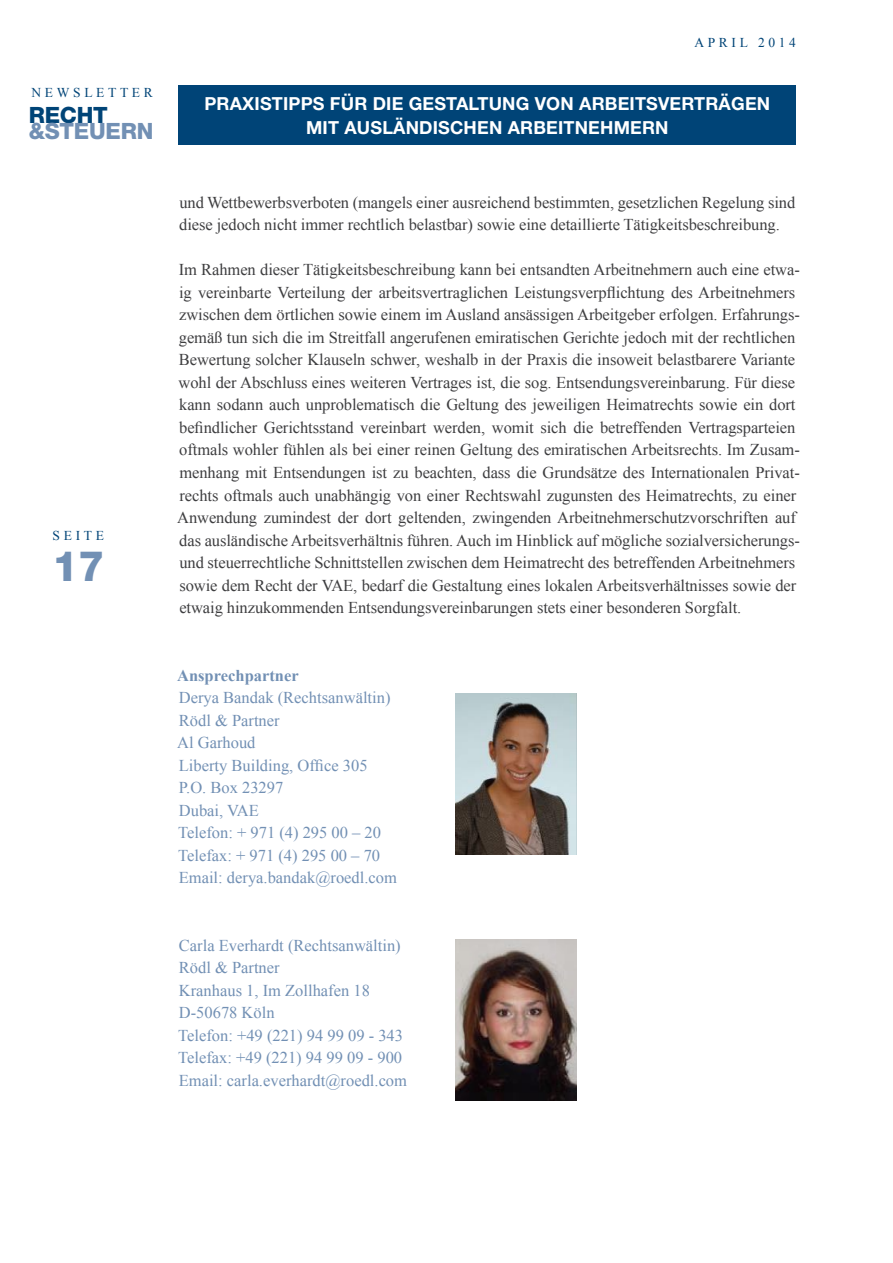
<style>
.page{position:relative;width:893px;height:1263px;background:#fff}
.page>*{position:absolute;margin:0;border:0;box-sizing:border-box;transform-origin:0 0}
.t1{font:800 42px "Helvetica Neue";color:#7290b4}
.t2{font:800 22.5px "Helvetica Neue";letter-spacing:-.01em;color:#7290b4}
.t3{font:800 22.5px "Helvetica Neue";letter-spacing:-.01em;color:#047}
.t4{font:700 18px/24px "Helvetica Neue";letter-spacing:.01em;color:#fff;text-align:center}
.t5{font:16.5px/22.5px "Times New Roman";letter-spacing:-.005em;color:#3e3e40}
.t6{font:16.5px/22.5px "Times New Roman";color:#7290b4}
.t7{font:700 16.5px "Times New Roman";color:#7290b4}
.t8{font:13.5px "Times New Roman";letter-spacing:.27em;color:#047}
</style>
<div class="page">
<div style="left:179px;top:85px;width:617px;height:60px;background:#047"></div>
<img style="left:455px;top:939px;width:121px;height:162px">
<img style="left:455px;top:693px;width:121px;height:162px">
<p class="t8" style="left:32px;top:83px;width:123px">newsletter</p>
<h2 class="t3" style="left:29px;top:101px;width:81px">RECHT</h2>
<h2 class="t2" style="left:29px;top:118px;width:126px">&amp;STEUERN</h2>
<p class="t8" style="left:53px;top:527px;width:53px">seite</p>
<h1 class="t1" style="left:52px;top:541px;width:54px">17</h1>
<p class="t8" style="left:694px;top:34px;width:103px">april 2014</p>
<p class="t4" style="left:204px;top:91px;width:567px">PRAXISTIPPS FÜR DIE GESTALTUNG VON ARBEITSVERTRÄGEN<br>MIT AUSLÄNDISCHEN ARBEITNEHMERN</p>
<p class="t5" style="left:179px;top:191px;width:617px">und Wettbewerbsverboten (mangels einer ausreichend bestimmten, gesetzlichen Regelung sind diese jedoch nicht immer rechtlich belastbar) sowie eine detaillierte Tätigkeitsbeschreibung.</p>
<p class="t5" style="left:177px;top:258px;width:624px">Im Rahmen dieser Tätigkeitsbeschreibung kann bei entsandten Arbeitnehmern auch eine etwa&shy;ig vereinbarte Verteilung der arbeitsvertraglichen Leistungsverpflichtung des Arbeitnehmers zwischen dem örtlichen sowie einem im Ausland ansässigen Arbeitgeber erfolgen. Erfahrungs&shy;gemäß tun sich die im Streitfall angerufenen emiratischen Gerichte jedoch mit der rechtlichen Bewertung solcher Klauseln schwer, weshalb in der Praxis die insoweit belastbarere Variante wohl der Abschluss eines weiteren Vertrages ist, die sog. Entsendungsvereinbarung. Für diese kann sodann auch unproblematisch die Geltung des jeweiligen Heimatrechts sowie ein dort befindlicher Gerichtsstand vereinbart werden, womit sich die betreffenden Vertragsparteien oftmals wohler fühlen als bei einer reinen Geltung des emiratischen Arbeitsrechts. Im Zusam&shy;menhang mit Entsendungen ist zu beachten, dass die Grundsätze des Internationalen Privat&shy;rechts oftmals auch unabhängig von einer Rechtswahl zugunsten des Heimatrechts, zu einer Anwendung zumindest der dort geltenden, zwingenden Arbeitnehmerschutzvorschriften auf das ausländische Arbeitsverhältnis führen. Auch im Hinblick auf mögliche sozialversicherungs&shy;und steuerrechtliche Schnittstellen zwischen dem Heimatrecht des betreffenden Arbeitnehmers sowie dem Recht der VAE , bedarf die Gestaltung eines lokalen Arbeitsverhältnisses sowie der etwaig hinzukommenden Entsendungsvereinbarungen stets einer besonderen Sorgfalt.</p>
<p class="t7" style="left:177px;top:664px;width:123px">Ansprechpartner</p>
<p class="t6" style="left:177px;top:686px;width:221px">Derya Bandak (Rechtsanwältin)<br>Rödl &amp; Partner<br>Al Garhoud<br>Liberty Building, Office 305<br>P.O. Box 23297<br>Dubai, VAE<br>Telefon: + 971 (4) 295 00 – 20<br>Telefax: + 971 (4) 295 00 – 70<br>Email: derya.bandak@roedl.com</p>
<p class="t6" style="left:178px;top:934px;width:230px">Carla Everhardt (Rechtsanwältin)<br>Rödl &amp; Partner<br>Kranhaus 1, Im Zollhafen 18<br>D-50678 Köln<br>Telefon: +49 (221) 94 99 09 - 343<br>Telefax: +49 (221) 94 99 09 - 900<br>Email: carla.everhardt@roedl.com</p>
</div>
